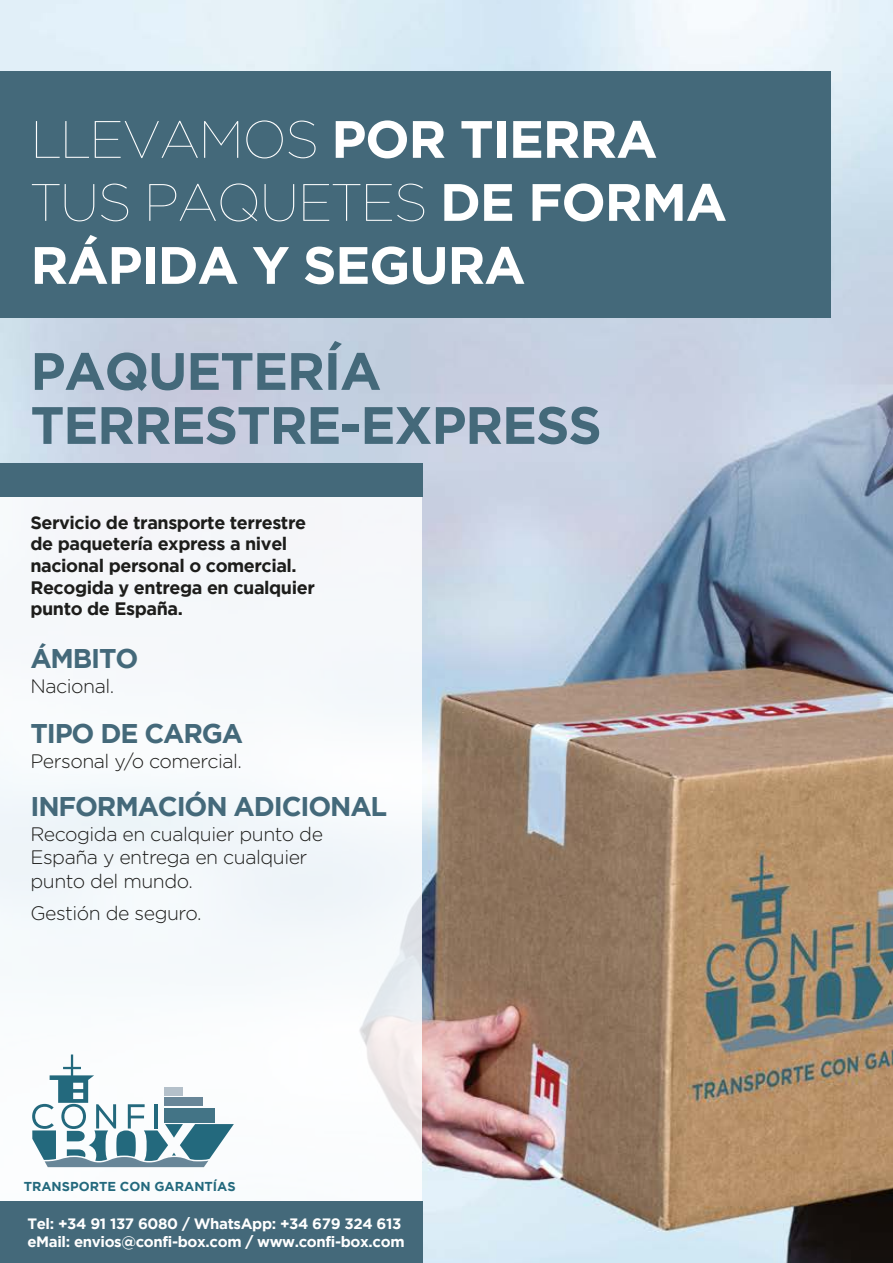
<style>
.page{position:relative;width:893px;height:1263px;background:#fff}
.page>*{position:absolute;margin:0;border:0;box-sizing:border-box;transform-origin:0 0}
.t1{font:700 52.5px/63px "Gotham";letter-spacing:-.025em;color:#fff}
.t2{font:700 52.5px/54px "Gotham";letter-spacing:-.025em;color:#44697a}
.t3{font:700 27px "Gotham";letter-spacing:-.04em;color:#44697a}
.t4{font:300 19.5px/23.4px "Gotham Rounded";letter-spacing:-.025em;color:#1d1d1b}
.t5{font:700 18px/21.6px "Gotham";letter-spacing:-.025em;color:#1d1d1b}
.t6{font:700 15px/18px "Gotham";letter-spacing:-.025em;color:#fff}
.t7{font:700 12.9px "Gotham";color:#23697d}
.s1{font-weight:100}
</style>
<div class="page">
<img style="left:0;top:0;width:893px;height:1263px">
<div style="left:0;top:497px;width:422px;height:766px;background:#f5f9fb"></div>
<div style="left:0;top:71px;width:831px;height:247px;background:#44697a"></div>
<div style="left:0;top:463px;width:422px;height:34px;background:#44697a"></div>
<div style="left:0;top:1201px;width:422px;height:62px;background:#44697a"></div>
<svg style="left:32px;top:1054px;width:202px;height:113px"></svg>
<h1 class="t1" style="left:30px;top:106px;width:698px"><span class="s1">LLEVAMOS</span> POR TIERRA<br><span class="s1">TUS PAQUETES</span> DE FORMA<br>RÁPIDA Y SEGURA</h1>
<h1 class="t2" style="left:30px;top:343px;width:573px">PAQUETERÍA<br>TERRESTRE-EXPRESS</h1>
<p class="t5" style="left:30px;top:511px;width:286px">Servicio de transporte terrestre de paquetería express a nivel nacional personal o comercial.<br>Recogida y entrega en cualquier punto de España.</p>
<h2 class="t3" style="left:30px;top:643px;width:110px">ÁMBITO</h2>
<p class="t4" style="left:30px;top:674px;width:85px">Nacional.</p>
<h2 class="t3" style="left:30px;top:718px;width:214px">TIPO DE CARGA</h2>
<p class="t4" style="left:30px;top:748px;width:213px">Personal y/o comercial.</p>
<h2 class="t3" style="left:30px;top:791px;width:358px">INFORMACIÓN ADICIONAL</h2>
<p class="t4" style="left:30px;top:821px;width:294px">Recogida en cualquier punto de<br>España y entrega en cualquier punto del mundo.</p>
<p class="t4" style="left:30px;top:900px;width:173px">Gestión de seguro.</p>
<p class="t7" style="left:24px;top:1179px;width:214px">TRANSPORTE CON GARANTÍAS</p>
<p class="t6" style="left:27px;top:1214px;width:379px">Tel: +34 91 137 6080 / WhatsApp: +34 679 324 613 eMail: envios@confi-box.com / www.confi-box.com</p>
</div>
